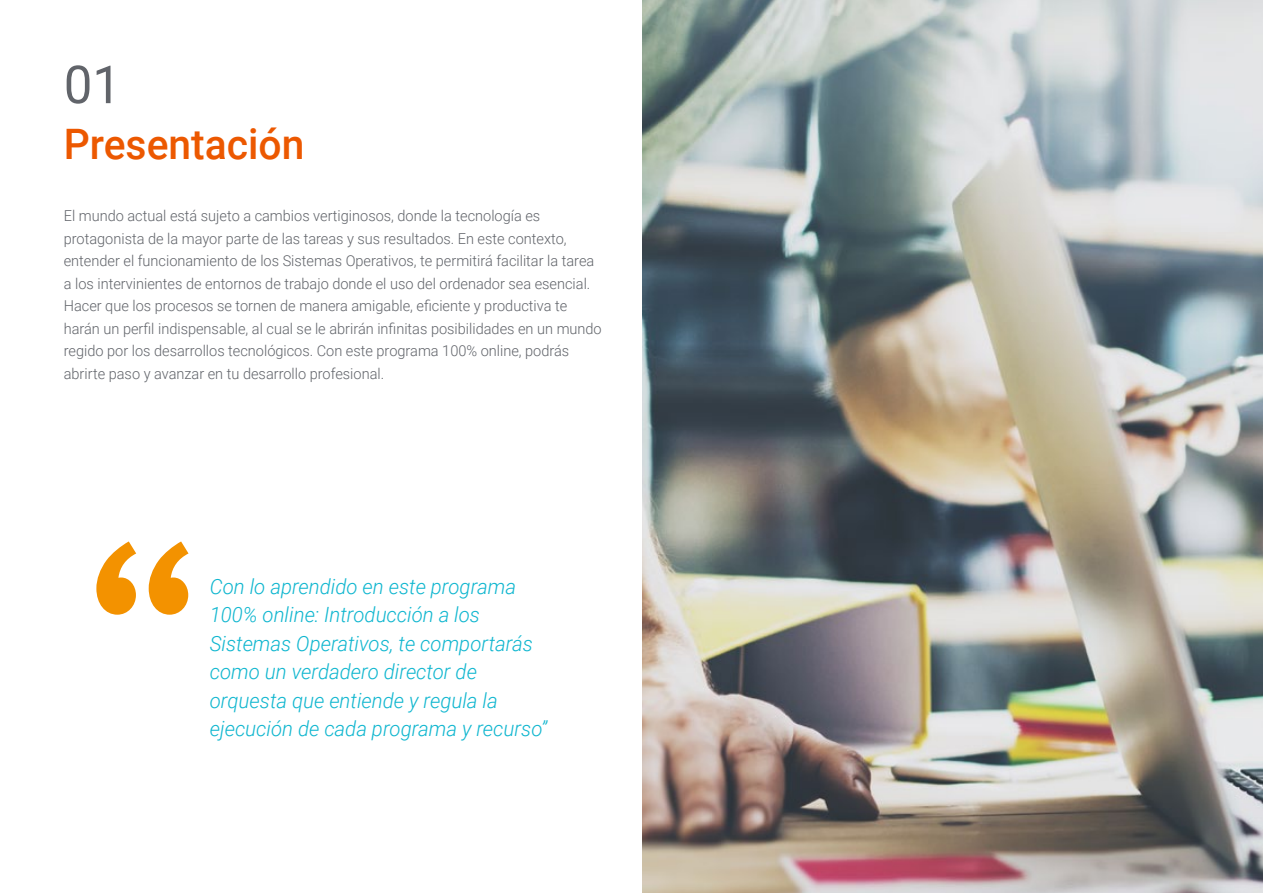
<style>
.page{position:relative;width:1263px;height:893px;background:#fff}
.page>*{position:absolute;margin:0;border:0;box-sizing:border-box;transform-origin:0 0}
.t1{font:52.5px "Roboto";color:#61646a}
.t2{font:500 42px "Roboto";color:#ec5800}
.t3{font:italic 300 21px/28.5px "Roboto";color:#0fb6cf}
.t4{font:300 15px/22.5px "Roboto";color:#61646a}
</style>
<div class="page">
<svg style="left:96px;top:541px;width:93px;height:74px"></svg>
<img style="left:642px;top:0;width:621px;height:893px">
<h1 class="t1" style="left:64px;top:48px;width:59px">01</h1>
<h2 class="t2" style="left:64px;top:115px;width:242px">Presentación</h2>
<p class="t4" style="left:64px;top:204px;width:539px">El mundo actual está sujeto a cambios vertiginosos, donde la tecnología es protagonista de la mayor parte de las tareas y sus resultados. En este contexto, entender el funcionamiento de los Sistemas Operativos, te permitirá facilitar la tarea a los intervinientes de entornos de trabajo donde el uso del ordenador sea esencial.<br>Hacer que los procesos se tornen de manera amigable, eficiente y productiva te harán un perfil indispensable, al cual se le abrirán infinitas posibilidades en un mundo regido por los desarrollos tecnológicos. Con este programa 100% online, podrás abrirte paso y avanzar en tu desarrollo profesional.</p>
<h3 class="t3" style="left:210px;top:571px;width:339px">Con lo aprendido en este programa 100% online: Introducción a los Sistemas Operativos, te comportarás como un verdadero director de orquesta que entiende y regula la ejecución de cada programa y recurso”</h3>
</div>
